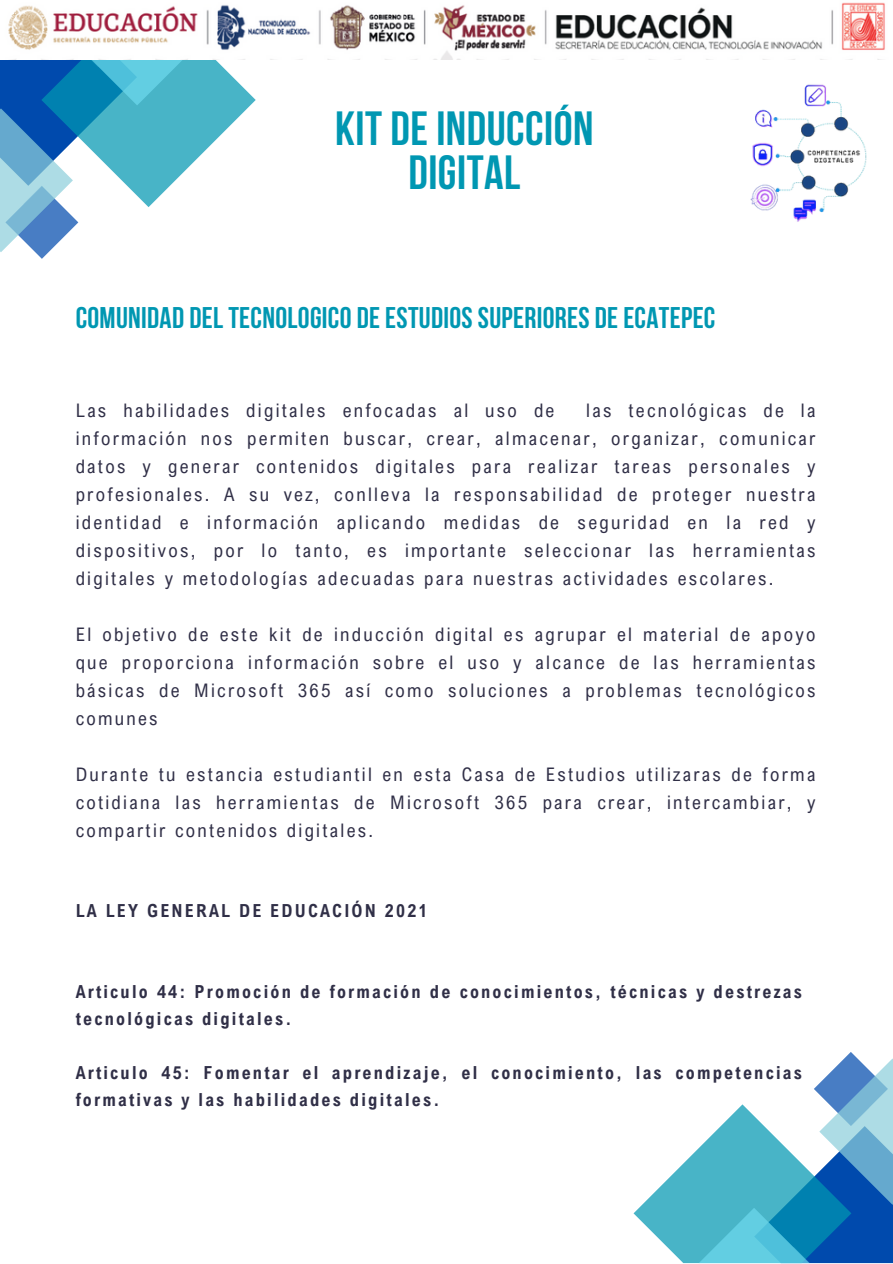
<style>
.page{position:relative;width:893px;height:1264px;background:#fff}
.page>*{position:absolute;margin:0;border:0;box-sizing:border-box;transform-origin:0 0}
.t1{font:700 47.85px/43.8px "Bebas Neue";letter-spacing:.01em;color:#0097b2;text-align:center}
.t2{font:700 29.85px "Bebas Neue";letter-spacing:.01em;color:#0097b2}
.t3{font:18.75px/28px "Arial Nova Cond";letter-spacing:.12em;color:#302f47;text-align:justify}
.t4{font:700 18px/27px "Arial Nova Cond";letter-spacing:.12em;color:#302f47}
</style>
<div class="page">
<svg style="left:633px;top:1052px;width:259px;height:210px"></svg>
<svg style="left:0;top:60px;width:255px;height:199px"></svg>
<img style="left:8px;top:2px;width:877px;height:58px">
<img style="left:750px;top:84px;width:117px;height:138px">
<h1 class="t1" style="left:335px;top:111px;width:260px">KIT DE INDUCCIÓN<br>DIGITAL</h1>
<p class="t2" style="left:76px;top:306px;width:641px">COMUNIDAD DEL TECNOLOGICO DE ESTUDIOS SUPERIORES DE ECATEPEC</p>
<h2 class="t3" style="left:76px;top:395px;width:480px">Las habilidades digitales enfocadas al uso de</h2>
<h2 class="t3" style="left:76px;top:395px;width:741px;text-indent:510px">las tecnológicas de la información nos permiten buscar, crear, almacenar, organizar, comunicar datos y generar contenidos digitales para realizar tareas personales y profesionales. A su vez, conlleva la responsabilidad de proteger nuestra identidad e información aplicando medidas de seguridad en la red y dispositivos, por lo tanto, es importante seleccionar las herramientas digitales y metodologías adecuadas para nuestras actividades escolares.</h2>
<p class="t3" style="left:76px;top:620px;width:741px">El objetivo de este kit de inducción digital es agrupar el material de apoyo que proporciona información sobre el uso y alcance de las herramientas básicas de Microsoft 365 así como soluciones a problemas tecnológicos comunes</p>
<p class="t3" style="left:76px;top:760px;width:741px">Durante tu estancia estudiantil en esta Casa de Estudios utilizaras de forma cotidiana las herramientas de Microsoft 365 para crear, intercambiar, y compartir contenidos digitales.</p>
<p class="t4" style="left:76px;top:896px;width:353px">LA LEY GENERAL DE EDUCACIÓN 2021</p>
<h3 class="t4" style="left:76px;top:977px;width:727px">Articulo 44: Promoción de formación de conocimientos, técnicas y destrezas tecnológicas digitales.</h3>
<h4 class="t4" style="left:76px;top:1058px;width:727px">Articulo 45: Fomentar el aprendizaje, el conocimiento, las competencias formativas y las habilidades digitales.</h4>
</div>
